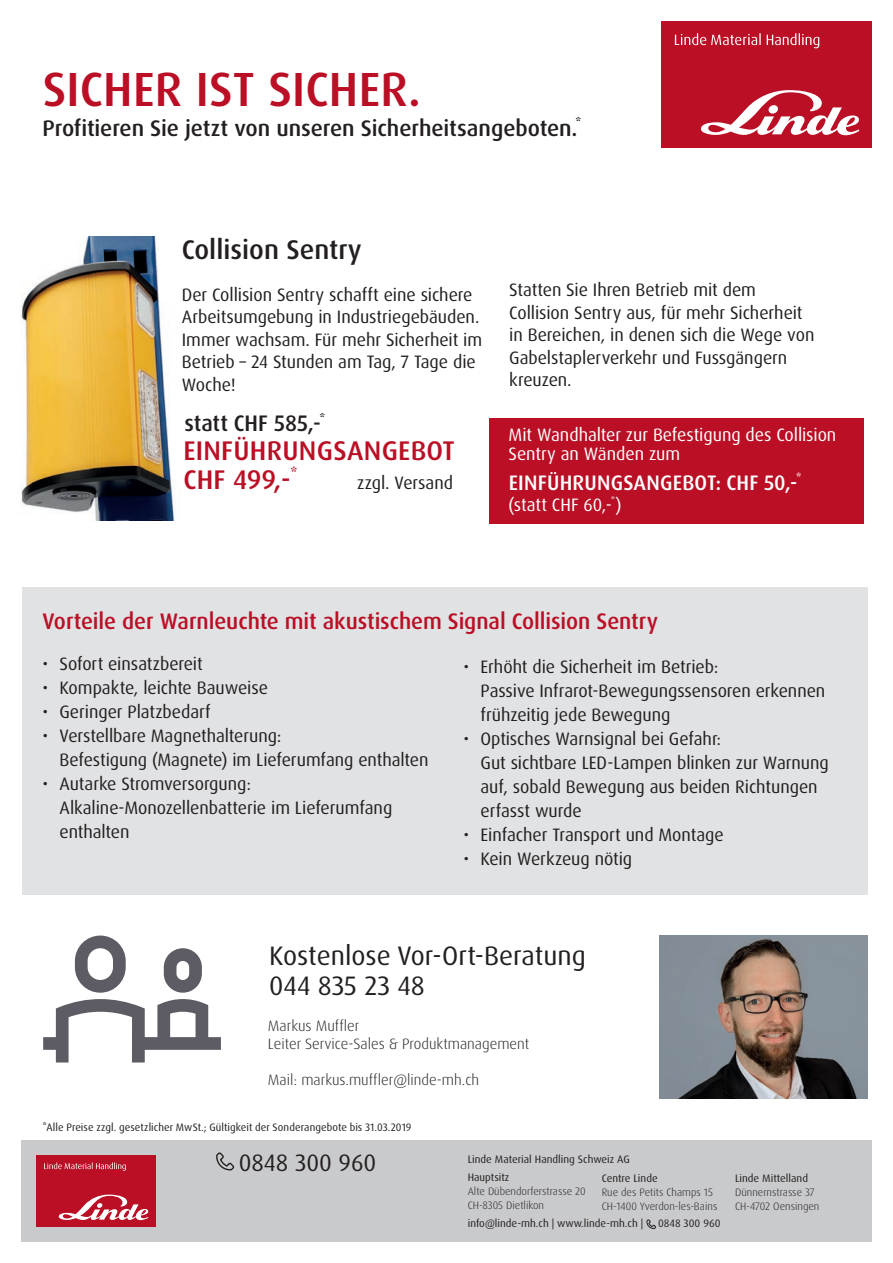
<style>
.page{position:relative;width:893px;height:1263px;background:#fff}
.page>*{position:absolute;margin:0;border:0;box-sizing:border-box;transform-origin:0 0}
.t1{font:500 48px "Dax Pro";color:#ba0f25}
.t2{font:500 27px/28.5px "Dax Pro";letter-spacing:.01em;color:#ba0f25}
.t3{font:500 27px "Dax Pro";color:#231f20}
.t4{font:26.7px/30px "Dax Pro";color:#231f20}
.t5{font:23.85px "Dax Pro";color:#231f20}
.t6{font:500 22.5px "Dax Pro";letter-spacing:-.005em;color:#231f20}
.t7{font:500 22.5px "Dax Pro";letter-spacing:-.005em;color:#ba0f25}
.t8{font:500 21px "Dax Pro";letter-spacing:.01em;color:#fff}
.t9{font:18px/22.5px "Dax Pro";letter-spacing:-.005em;color:#231f20}
.t10{font:18px/19.5px "Dax Pro";letter-spacing:-.005em;color:#fff}
.t11{font:300 15px/18px "Dax Pro";color:#231f20}
.t12{font:10.8px/18px "Dax Pro";color:#231f20}
.t13{font:300 10.8px/14.1px "Dax Pro";color:#231f20}
</style>
<div class="page">
<div style="left:661px;top:21px;width:210px;height:127px;background:#ba0f25"></div>
<svg style="left:701px;top:90px;width:159px;height:45px"></svg>
<svg style="left:675px;top:33px;width:86px;height:12px"></svg>
<svg style="left:767px;top:33px;width:52px;height:15px"></svg>
<img style="left:21px;top:237px;width:154px;height:283px">
<div style="left:22px;top:587px;width:845px;height:307px;background:#e1e2e4"></div>
<div style="left:489px;top:418px;width:374px;height:105px;background:#ba0f25"></div>
<img style="left:659px;top:935px;width:208px;height:163px">
<svg style="left:75px;top:935px;width:51px;height:58px"></svg>
<svg style="left:164px;top:948px;width:38px;height:45px"></svg>
<svg style="left:43px;top:999px;width:178px;height:63px"></svg>
<div style="left:21px;top:1140px;width:851px;height:102px;background:#c9cacc"></div>
<div style="left:36px;top:1155px;width:119px;height:72px;background:#ba0f25"></div>
<svg style="left:59px;top:1194px;width:90px;height:26px"></svg>
<svg style="left:44px;top:1162px;width:82px;height:9px"></svg>
<svg style="left:646px;top:1219px;width:10px;height:10px"></svg>
<svg style="left:216px;top:1152px;width:19px;height:19px"></svg>
<h1 class="t1" style="left:43px;top:58px;width:380px">SICHER IST SICHER.</h1>
<p class="t6" style="left:43px;top:113px;width:540px">Profitieren Sie jetzt von unseren Sicherheitsangeboten.<sup>*</sup></p>
<h2 class="t3" style="left:182px;top:232px;width:181px">Collision Sentry</h2>
<p class="t9" style="left:182px;top:283px;width:302px">Der Collision Sentry schafft eine sichere Arbeitsumgebung in Industriegebäuden.<br>Immer wachsam. Für mehr Sicherheit im Betrieb – 24 Stunden am Tag, 7 Tage die Woche!</p>
<p class="t9" style="left:509px;top:279px;width:307px">Statten Sie Ihren Betrieb mit dem<br>Collision Sentry aus, für mehr Sicherheit in Bereichen, in denen sich die Wege von<br>Gabelstaplerverkehr und Fussgängern kreuzen.</p>
<p class="t6" style="left:184px;top:409px;width:142px">statt CHF 585,-<sup>*</sup></p>
<h2 class="t2" style="left:183px;top:437px;width:273px">EINFÜHRUNGSANGEBOT<br>CHF 499,-<sup>*</sup></h2>
<p class="t9" style="left:357px;top:471px;width:97px">zzgl. Versand</p>
<p class="t10" style="left:509px;top:425px;width:329px">Mit Wandhalter zur Befestigung des Collision<br>Sentry an Wänden zum</p>
<p class="t8" style="left:509px;top:469px;width:294px">EINFÜHRUNGSANGEBOT: CHF 50,-<sup>*</sup></p>
<p class="t10" style="left:509px;top:495px;width:114px">(statt CHF 60,-<sup>*</sup>)</p>
<p class="t7" style="left:43px;top:606px;width:617px">Vorteile der Warnleuchte mit akustischem Signal Collision Sentry</p>
<p class="t9" style="left:43px;top:653px;width:162px">• Sofort einsatzbereit</p>
<p class="t9" style="left:43px;top:677px;width:227px">• Kompakte, leichte Bauweise</p>
<p class="t9" style="left:43px;top:701px;width:170px">• Geringer Platzbedarf</p>
<p class="t9" style="left:60px;top:724px;width:370px;line-height:24px;text-indent:-17px">• Verstellbare Magnethalterung:<br>Befestigung (Magnete) im Lieferumfang enthalten</p>
<p class="t9" style="left:60px;top:772px;width:334px;line-height:24px;text-indent:-17px">• Autarke Stromversorgung:<br>Alkaline-Monozellenbatterie im Lieferumfang enthalten</p>
<p class="t9" style="left:480px;top:655px;width:346px;line-height:24px;text-indent:-17px">• Erhöht die Sicherheit im Betrieb:<br>Passive Infrarot-Bewegungssensoren erkennen frühzeitig jede Bewegung</p>
<p class="t9" style="left:480px;top:727px;width:350px;line-height:24px;text-indent:-17px">• Optisches Warnsignal bei Gefahr:<br>Gut sichtbare LED-Lampen blinken zur Warnung auf, sobald Bewegung aus beiden Richtungen erfasst wurde</p>
<p class="t9" style="left:463px;top:824px;width:262px">• Einfacher Transport und Montage</p>
<p class="t9" style="left:463px;top:848px;width:170px">• Kein Werkzeug nötig</p>
<h3 class="t4" style="left:269px;top:941px;width:318px">Kostenlose Vor-Ort-Beratung<br>044 835 23 48</h3>
<p class="t11" style="left:268px;top:1017px;width:263px">Markus Muffler<br>Leiter Service-Sales &amp; Produktmanagement</p>
<p class="t11" style="left:268px;top:1071px;width:213px">Mail: markus.muffler@linde-mh.ch</p>
<p class="t12" style="left:43px;top:1118px;width:370px">*Alle Preise zzgl. gesetzlicher MwSt.; Gültigkeit der Sonderangebote bis 31.03.2019</p>
<h3 class="t5" style="left:239px;top:1147px;width:139px">0848 300 960</h3>
<p class="t12" style="left:468px;top:1150px;width:164px">Linde Material Handling Schweiz AG<br>Hauptsitz</p>
<p class="t13" style="left:468px;top:1184px;width:120px">Alte Dübendorferstrasse 20<br>CH-8305 Dietlikon</p>
<p class="t12" style="left:468px;top:1214px;width:177px">info@linde-mh.ch | www.linde-mh.ch |</p>
<p class="t12" style="left:658px;top:1214px;width:64px">0848 300 960</p>
<p class="t12" style="left:602px;top:1169px;width:58px">Centre Linde</p>
<p class="t13" style="left:602px;top:1185px;width:117px">Rue des Petits Champs 15<br>CH-1400 Yverdon-les-Bains</p>
<p class="t12" style="left:735px;top:1169px;width:74px">Linde Mittelland</p>
<p class="t13" style="left:735px;top:1185px;width:86px">Dünnernstrasse 37<br>CH-4702 Oensingen</p>
</div>
